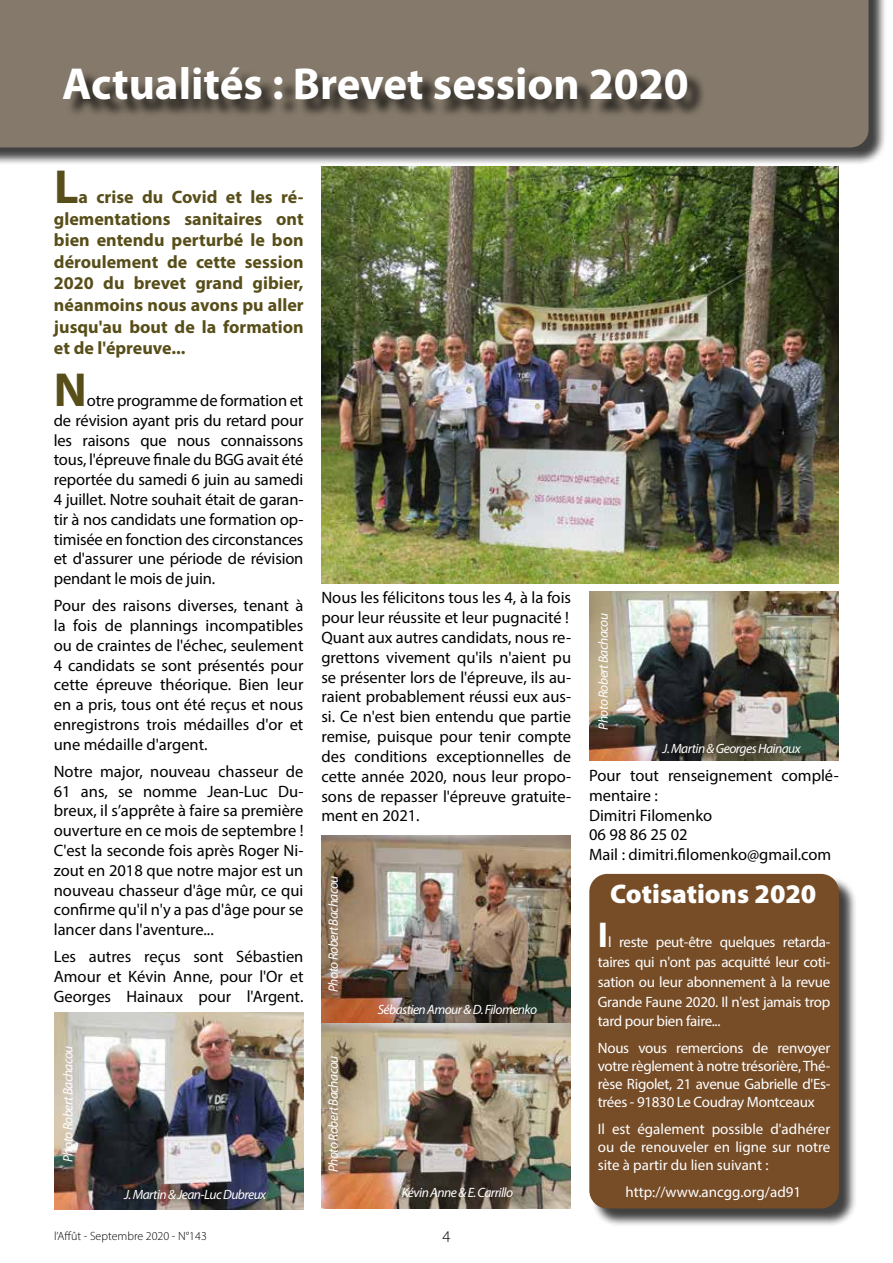
<style>
.page{position:relative;width:893px;height:1263px;background:#fff}
.page>*{position:absolute;margin:0;border:0;box-sizing:border-box;transform-origin:0 0}
.t1{font:700 48px "Myriad Pro";color:#584e19}
.t2{font:700 45px "Myriad Pro";color:#fff}
.t3{font:700 36px "Myriad Pro";color:#fff}
.t4{font:900 27px "Myriad Pro";color:#fff}
.t5{font:700 18px/21.6px "Myriad Pro";color:#584e19;text-align:justify}
.t6{font:16.5px/19.8px "Myriad Pro";color:#000;text-align:justify}
.t7{font:300 16.5px "Myriad Pro";color:#000}
.t8{font:15px/18px "Myriad Pro";letter-spacing:-.02em;color:#fff;text-align:justify}
.t9{font:15px "Myriad Pro";color:#fff}
.t10{font:italic 13.5px "Myriad Pro";letter-spacing:-.04em;color:#fff}
.t11{font:300 12px "Myriad Pro";color:#000}
</style>
<div class="page">
<div style="left:0;top:0;width:887px;height:166px;background:#000;opacity:.75"></div>
<div style="left:0;top:0;width:868px;height:147px;background:#84796a"></div>
<div style="left:66px;top:69px;width:640px;height:49px;background:#000;opacity:.75"></div>
<div style="left:592px;top:876px;width:266px;height:351px;background:#000;opacity:.75"></div>
<div style="left:589px;top:874px;width:250px;height:334px;background:#774d28;border-radius:18px"></div>
<img style="left:321px;top:167px;width:518px;height:417px">
<img style="left:54px;top:1013px;width:249px;height:197px">
<img style="left:321px;top:836px;width:250px;height:372px">
<img style="left:589px;top:591px;width:250px;height:169px">
<h2 class="t2" style="left:62px;top:54px;width:628px">Actualités : Brevet session 2020</h2>
<h1 class="t1" style="left:54px;top:155px;width:26px">L</h1>
<p class="t5" style="left:54px;top:185px;width:251px;text-indent:25px">a crise du Covid et les ré&shy;glementations sanitaires ont bien entendu perturbé le bon déroulement de cette session 2020 du brevet grand gibier, néanmoins nous avons pu aller jusqu'au bout de la formation et de l'épreuve...</p>
<h1 class="t1" style="left:54px;top:358px;width:35px">N</h1>
<p class="t6" style="left:54px;top:390px;width:251px;text-indent:33px">otre programme de formation et de révision ayant pris du retard pour les raisons que nous connaissons tous, l'épreuve finale du BGG avait été reportée du samedi 6 juin au samedi 4 juillet. Notre souhait était de garan&shy;tir à nos candidats une formation op&shy;timisée en fonction des circonstances et d'assurer une période de révision pendant le mois de juin.</p>
<p class="t6" style="left:54px;top:595px;width:251px">Pour des raisons diverses, tenant à la fois de plannings incompatibles ou de craintes de l'échec, seulement 4 candidats se sont présentés pour cette épreuve théorique. Bien leur en a pris, tous ont été reçus et nous enregistrons trois médailles d'or et une médaille d'argent.</p>
<p class="t6" style="left:54px;top:761px;width:251px">Notre major, nouveau chasseur de 61 ans, se nomme Jean-Luc Du&shy;breux, il s’apprête à faire sa première ouverture en ce mois de septembre !<br>C'est la seconde fois après Roger Ni&shy;zout en 2018 que notre major est un nouveau chasseur d'âge mûr, ce qui confirme qu'il n'y a pas d'âge pour se lancer dans l'aventure...</p>
<p class="t6" style="left:54px;top:946px;width:251px">Les autres reçus sont Sébastien Amour et Kévin Anne, pour l'Or et Georges Hainaux pour l'Argent.</p>
<p class="t10" style="left:60px;top:1162px;width:118px;rotate:-90deg">Photo Robert Bachacou</p>
<p class="t10" style="left:124px;top:1186px;width:144px">J. Martin &amp; Jean-Luc Dubreux</p>
<p class="t6" style="left:321px;top:588px;width:251px;text-align:left">Nous les félicitons tous les 4, à la fois pour leur réussite et leur pugnacité !<br>Quant aux autres candidats, nous re&shy;grettons vivement qu'ils n'aient pu se présenter lors de l'épreuve, ils au&shy;raient probablement réussi eux aus&shy;si. Ce n'est bien entendu que partie remise, puisque pour tenir compte des conditions exceptionnelles de cette année 2020, nous leur propo&shy;sons de repasser l'épreuve gratuite&shy;ment en 2021.</p>
<p class="t10" style="left:325px;top:992px;width:118px;rotate:-90deg">Photo Robert Bachacou</p>
<p class="t10" style="left:325px;top:1172px;width:118px;rotate:-90deg">Photo Robert Bachacou</p>
<p class="t10" style="left:378px;top:1001px;width:161px">Sébastien Amour &amp; D. Filomenko</p>
<p class="t10" style="left:402px;top:1184px;width:113px">Kévin Anne &amp; E. Carrillo</p>
<p class="t11" style="left:54px;top:1229px;width:154px">l’Affût - Septembre 2020 - N°143</p>
<p class="t7" style="left:442px;top:1227px;width:10px">4</p>
<p class="t10" style="left:595px;top:729px;width:118px;rotate:-90deg">Photo Robert Bachacou</p>
<p class="t10" style="left:663px;top:740px;width:140px">J. Martin &amp; Georges Hainaux</p>
<p class="t6" style="left:589px;top:765px;width:251px;text-align:left">Pour tout renseignement complé&shy;mentaire :<br>Dimitri Filomenko<br>06 98 86 25 02<br>Mail : dimitri.filomenko@gmail.com</p>
<h3 class="t4" style="left:610px;top:875px;width:208px">Cotisations 2020</h3>
<h3 class="t3" style="left:598px;top:911px;width:12px">I</h3>
<p class="t8" style="left:598px;top:932px;width:234px;line-height:19.8px;text-indent:10px">l reste peut-être quelques retarda&shy;taires qui n'ont pas acquitté leur coti&shy;sation ou leur abonnement à la revue Grande Faune 2020. Il n'est jamais trop tard pour bien faire...</p>
<p class="t8" style="left:598px;top:1039px;width:234px">Nous vous remercions de renvoyer votre règlement à notre trésorière, Thé&shy;rèse Rigolet, 21 avenue Gabrielle d'Es&shy;trées - 91830 Le Coudray Montceaux</p>
<p class="t8" style="left:598px;top:1120px;width:234px">Il est également possible d'adhérer ou de renouveler en ligne sur notre site à partir du lien suivant :</p>
<p class="t9" style="left:625px;top:1183px;width:177px">http://www.ancgg.org/ad91</p>
</div>
